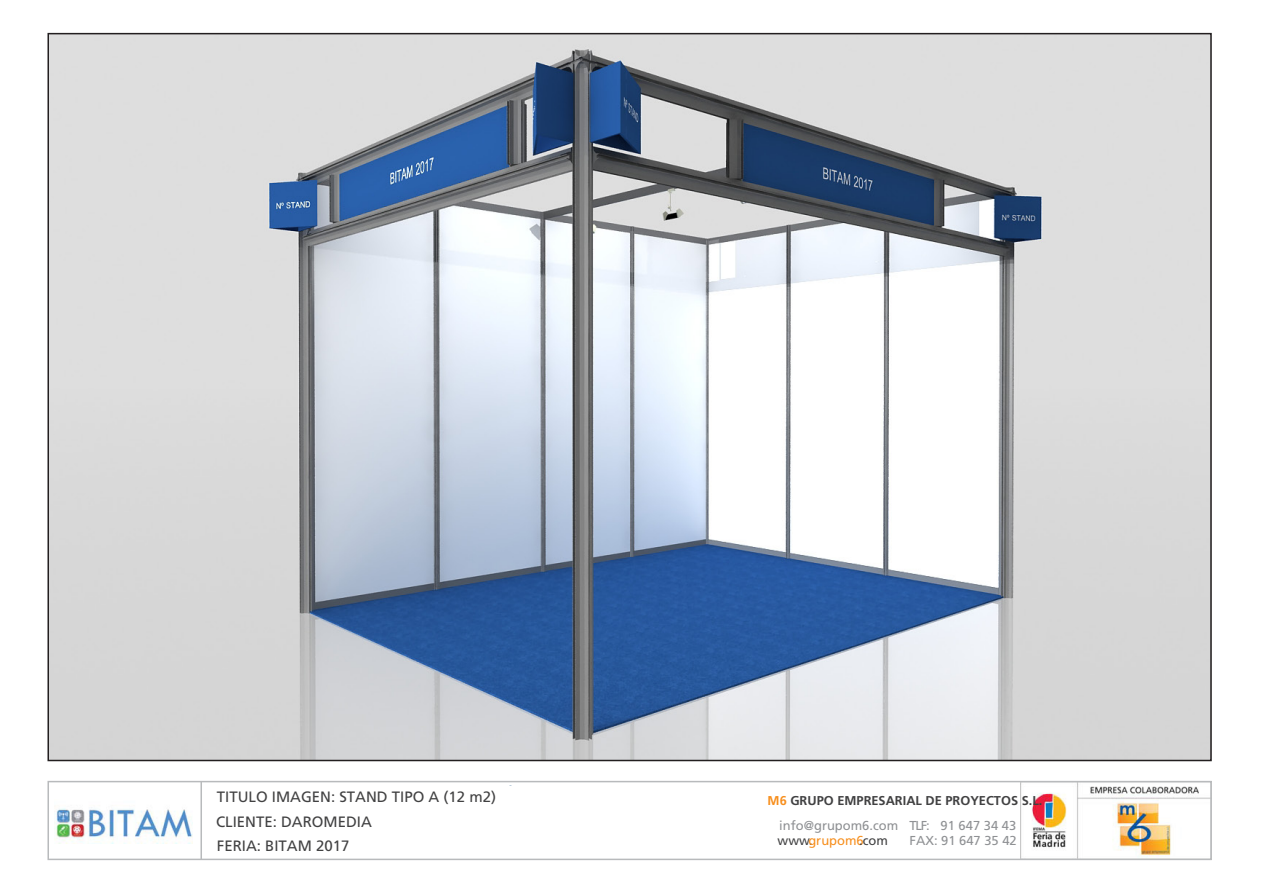
<style>
.page{position:relative;width:1263px;height:893px;background:#fff}
.page>*{position:absolute;margin:0;border:0;box-sizing:border-box;transform-origin:0 0}
.t1{font:15px "Frutiger";color:#414142}
.t2{font:12.9px/15.6px "Frutiger";color:#8f9194}
.t3{font:12.9px "Frutiger";color:#414142}
.t4{font:700 12.75px "Frutiger";color:#414142}
.s1{color:#f78f1e}
.s2{color:#414142}
</style>
<div class="page">
<img style="left:51px;top:36px;width:1158px;height:722px">
<img style="left:1020px;top:784px;width:189px;height:73px">
<div style="left:48px;top:781px;width:1164px;height:79px;border:2px solid #b8babc"></div>
<hr style="left:201px;top:781px;width:1px;height:78px;background:#b8babc">
<img style="left:56px;top:808px;width:137px;height:35px">
<p class="t1" style="left:217px;top:787px;width:281px">TITULO IMAGEN: STAND TIPO A (12 m2)</p>
<p class="t4" style="left:768px;top:793px;width:276px"><span class="s1">M6</span> GRUPO EMPRESARIAL DE PROYECTOS S.L.</p>
<p class="t2" style="left:910px;top:817px;width:109px">TLF: 91 647 34 43<br>FAX: 91 647 35 42</p>
<p class="t1" style="left:216px;top:812px;width:157px">CLIENTE: DAROMEDIA</p>
<p class="t2" style="left:778px;top:818px;width:122px;line-height:14.9px">info@grupom6.com <span class="s2">www</span><span class="s1">grupom6</span></p>
<p class="t3" style="left:809px;top:833px;width:5px">.</p>
<p class="t3" style="left:859px;top:833px;width:30px">.com</p>
<p class="t1" style="left:217px;top:836px;width:134px">FERIA: BITAM 2017</p>
</div>
